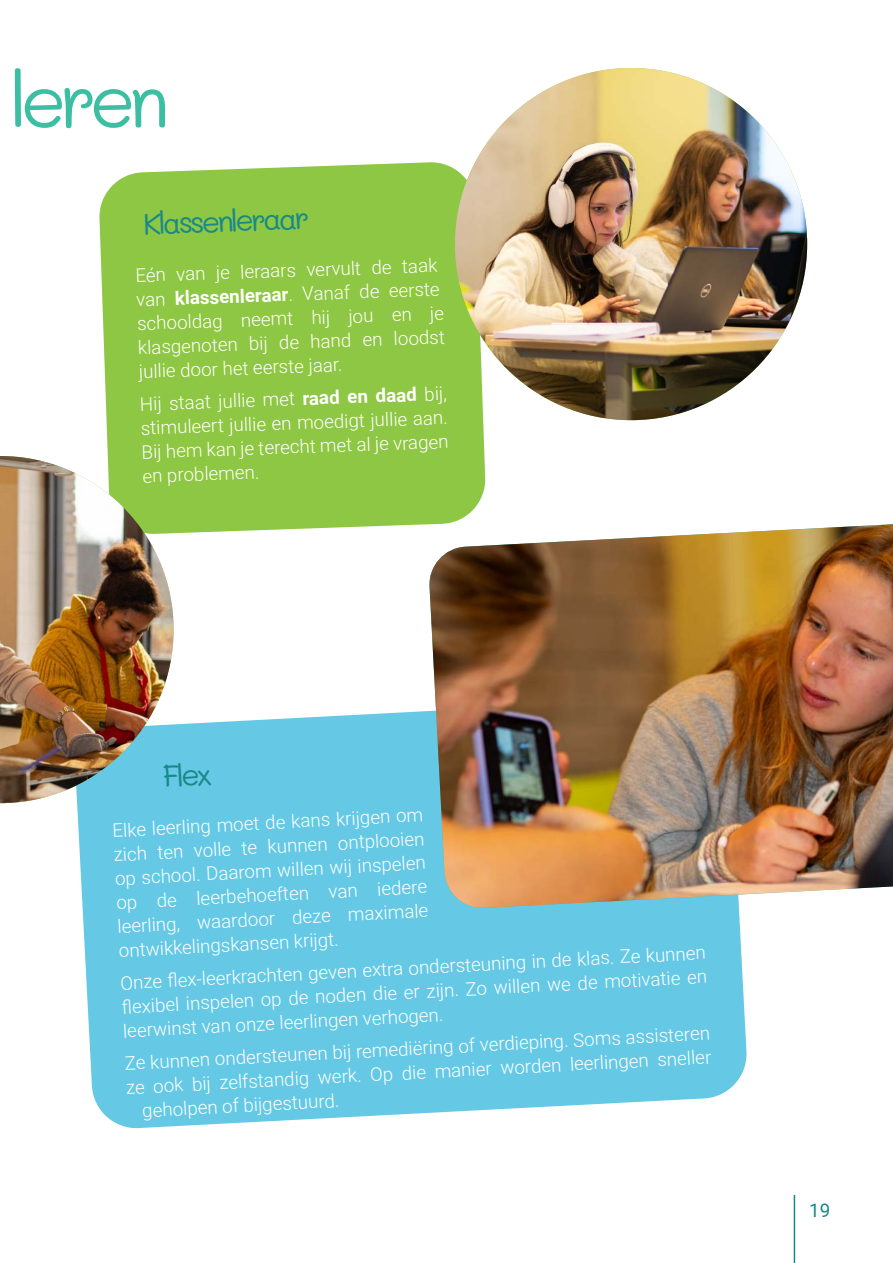
<style>
.page{position:relative;width:893px;height:1263px;background:#fff}
.page>*{position:absolute;margin:0;border:0;box-sizing:border-box;transform-origin:0 0}
.t1{font:75px "Mali";letter-spacing:-.1em;color:#3cbea2}
.Kader_kop{font:30px "Mali";color:#198888}
.Kader_standaard{font:300 18.75px/24px "Roboto";color:#fff;text-align:justify}
.t2{font:18.75px "Roboto";color:#198888}
.s1{font-weight:700}
</style>
<div class="page">
<hr style="left:794px;top:1195px;width:1px;height:68px;background:#198888">
<svg style="left:77px;top:711px;width:670px;height:418px;background:#71cde7"></svg>
<div style="left:99px;top:161px;width:387px;height:373px;background:#8ec743"></div>
<img style="left:428px;top:524px;width:465px;height:385px">
<img style="left:0;top:456px;width:174px;height:347px">
<img style="left:455px;top:68px;width:352px;height:352px;border-radius:176px">
<h1 class="t1" style="left:9px;top:58px;width:162px">leren</h1>
<p class="Kader_kop" style="left:143px;top:207px;width:168px;rotate:-2deg">Klassenleraar</p>
<p class="Kader_standaard" style="left:135px;top:263px;width:308px;text-align:left;rotate:-2deg">Eén van je leraars vervult de taak van <span class="s1">klassenleraar</span>. Vanaf de eerste schooldag neemt hij jou en je klasgenoten bij de hand en loodst jullie door het eerste jaar.</p>
<p class="Kader_standaard" style="left:140px;top:391px;width:308px;rotate:-2deg">Hij staat jullie met <span class="s1">raad en daad</span> bij, stimuleert jullie en moedigt jullie aan.<br>Bij hem kan je terecht met al je vragen en problemen.</p>
<p class="Kader_kop" style="left:162px;top:759px;width:51px;rotate:-3deg">Flex</p>
<p class="Kader_standaard" style="left:112px;top:818px;width:313px;rotate:-3deg">Elke leerling moet de kans krijgen om zich ten volle te kunnen ontplooien op school. Daarom willen wij inspelen op de leerbehoeften van iedere leerling, waardoor deze maximale ontwikkelingskansen krijgt.</p>
<p class="Kader_standaard" style="left:120px;top:970px;width:587px;rotate:-3deg">Onze fl ex-leerkrachten geven extra ondersteuning in de klas. Ze kunnen fl exibel inspelen op de noden die er zijn. Zo willen we de motivatie en leerwinst van onze leerlingen verhogen.</p>
<p class="Kader_standaard" style="left:124px;top:1051px;width:587px;rotate:-3deg">Ze kunnen ondersteunen bij remediëring of verdieping. Soms assisteren</p>
<p class="Kader_standaard" style="left:125px;top:1074px;width:587px;rotate:-3deg">ze ook bij zelfstandig werk. Op die manier worden leerlingen sneller</p>
<p class="Kader_standaard" style="left:142px;top:1098px;width:199px;rotate:-3deg">geholpen of bijgestuurd.</p>
<p class="t2" style="left:809px;top:1197px;width:23px">19</p>
</div>
